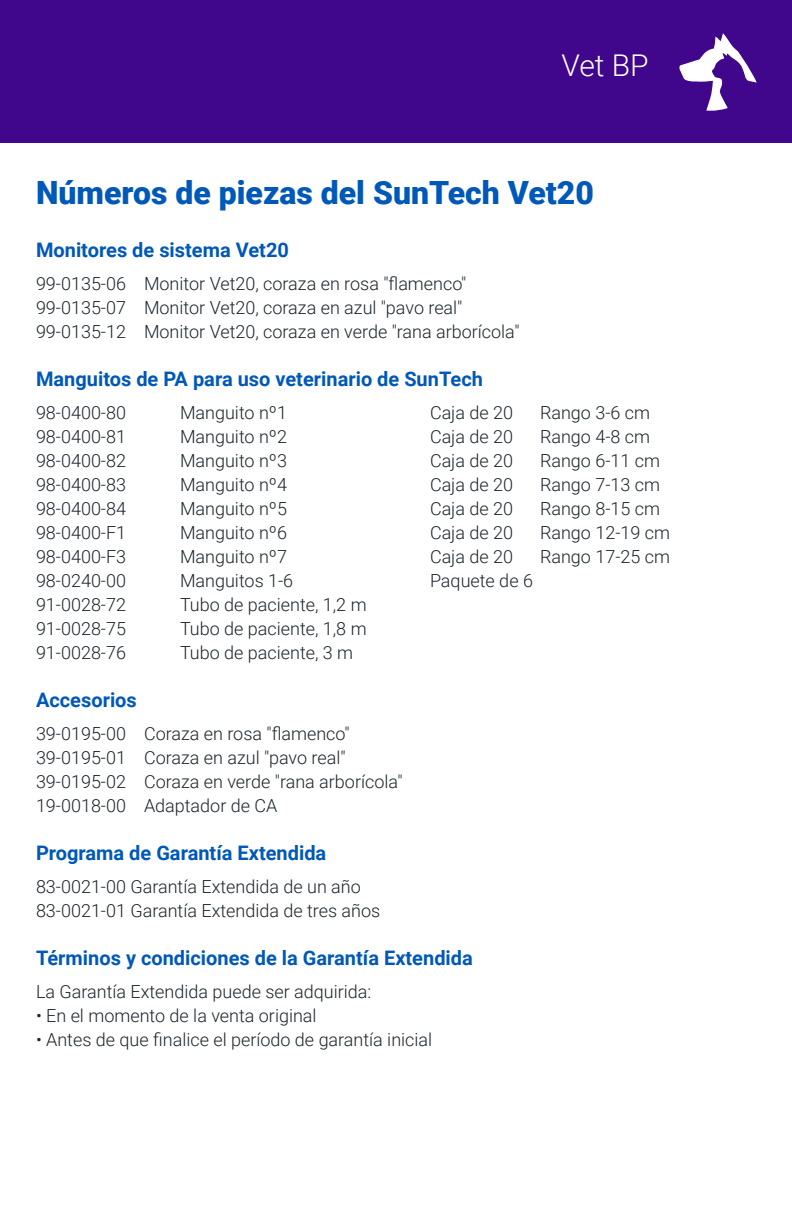
<style>
.page{position:relative;width:792px;height:1224px;background:#fff}
.page>*{position:absolute;margin:0;border:0;box-sizing:border-box;transform-origin:0 0}
.t1{font:900 32px "Roboto";color:#0058b8}
.t2{font:300 30px "Roboto";color:#fff}
.t3{font:700 20px "Roboto";color:#0058b8}
.t4{font:300 18px "Roboto";color:#1b242b}
</style>
<div class="page">
<div style="left:0;top:0;width:792px;height:142px;background:#40068b"></div>
<svg style="left:679px;top:33px;width:78px;height:78px"></svg>
<p class="t2" style="left:562px;top:44px;width:89px">Vet BP</p>
<p class="t1" style="left:36px;top:170px;width:559px">Números de piezas del SunTech Vet20</p>
<p class="t3" style="left:36px;top:236px;width:254px">Monitores de sistema Vet20</p>
<p class="t4" style="left:36px;top:271px;width:432px">99-0135-06 Monitor Vet20, coraza en rosa "flamenco"</p>
<p class="t4" style="left:36px;top:295px;width:428px">99-0135-07 Monitor Vet20, coraza en azul "pavo real"</p>
<p class="t4" style="left:36px;top:319px;width:485px">99-0135-12 Monitor Vet20, coraza en verde "rana arborícola"</p>
<p class="t3" style="left:36px;top:365px;width:448px">Manguitos de PA para uso veterinario de SunTech</p>
<p class="t4" style="left:36px;top:400px;width:92px">98-0400-80</p>
<p class="t4" style="left:180px;top:400px;width:109px">Manguito nº1</p>
<p class="t4" style="left:430px;top:400px;width:85px">Caja de 20</p>
<p class="t4" style="left:540px;top:400px;width:112px">Rango 3-6 cm</p>
<p class="t4" style="left:36px;top:424px;width:92px">98-0400-81</p>
<p class="t4" style="left:180px;top:424px;width:109px">Manguito nº2</p>
<p class="t4" style="left:430px;top:424px;width:85px">Caja de 20</p>
<p class="t4" style="left:540px;top:424px;width:112px">Rango 4-8 cm</p>
<p class="t4" style="left:36px;top:448px;width:92px">98-0400-82</p>
<p class="t4" style="left:180px;top:448px;width:109px">Manguito nº3</p>
<p class="t4" style="left:430px;top:448px;width:85px">Caja de 20</p>
<p class="t4" style="left:540px;top:448px;width:122px">Rango 6-11 cm</p>
<p class="t4" style="left:36px;top:472px;width:92px">98-0400-83</p>
<p class="t4" style="left:180px;top:472px;width:109px">Manguito nº4</p>
<p class="t4" style="left:430px;top:472px;width:85px">Caja de 20</p>
<p class="t4" style="left:540px;top:472px;width:122px">Rango 7-13 cm</p>
<p class="t4" style="left:36px;top:496px;width:92px">98-0400-84</p>
<p class="t4" style="left:180px;top:496px;width:109px">Manguito nº5</p>
<p class="t4" style="left:430px;top:496px;width:85px">Caja de 20</p>
<p class="t4" style="left:540px;top:496px;width:122px">Rango 8-15 cm</p>
<p class="t4" style="left:36px;top:520px;width:92px">98-0400-F1</p>
<p class="t4" style="left:180px;top:520px;width:109px">Manguito nº6</p>
<p class="t4" style="left:430px;top:520px;width:85px">Caja de 20</p>
<p class="t4" style="left:540px;top:520px;width:132px">Rango 12-19 cm</p>
<p class="t4" style="left:36px;top:544px;width:92px">98-0400-F3</p>
<p class="t4" style="left:180px;top:544px;width:109px">Manguito nº7</p>
<p class="t4" style="left:430px;top:544px;width:85px">Caja de 20</p>
<p class="t4" style="left:540px;top:544px;width:132px">Rango 17-25 cm</p>
<p class="t4" style="left:36px;top:568px;width:92px">98-0240-00</p>
<p class="t4" style="left:180px;top:568px;width:115px">Manguitos 1-6</p>
<p class="t4" style="left:430px;top:568px;width:104px">Paquete de 6</p>
<p class="t4" style="left:36px;top:592px;width:92px">91-0028-72</p>
<p class="t4" style="left:180px;top:592px;width:188px">Tubo de paciente, 1,2 m</p>
<p class="t4" style="left:36px;top:616px;width:92px">91-0028-75</p>
<p class="t4" style="left:180px;top:616px;width:188px">Tubo de paciente, 1,8 m</p>
<p class="t4" style="left:36px;top:640px;width:92px">91-0028-76</p>
<p class="t4" style="left:180px;top:640px;width:175px">Tubo de paciente, 3 m</p>
<p class="t3" style="left:36px;top:686px;width:102px">Accesorios</p>
<p class="t4" style="left:36px;top:721px;width:315px">39-0195-00 Coraza en rosa "flamenco"</p>
<p class="t4" style="left:36px;top:745px;width:311px">39-0195-01 Coraza en azul "pavo real"</p>
<p class="t4" style="left:36px;top:769px;width:368px">39-0195-02 Coraza en verde "rana arborícola"</p>
<p class="t4" style="left:36px;top:793px;width:243px">19-0018-00 Adaptador de CA</p>
<p class="t3" style="left:36px;top:839px;width:292px">Programa de Garantía Extendida</p>
<p class="t4" style="left:36px;top:874px;width:326px">83-0021-00 Garantía Extendida de un año</p>
<p class="t4" style="left:36px;top:898px;width:346px">83-0021-01 Garantía Extendida de tres años</p>
<p class="t3" style="left:36px;top:944px;width:438px">Términos y condiciones de la Garantía Extendida</p>
<p class="t4" style="left:36px;top:979px;width:337px">La Garantía Extendida puede ser adquirida:</p>
<p class="t4" style="left:36px;top:1003px;width:282px">• En el momento de la venta original</p>
<p class="t4" style="left:36px;top:1027px;width:398px">• Antes de que finalice el período de garantía inicial</p>
</div>
